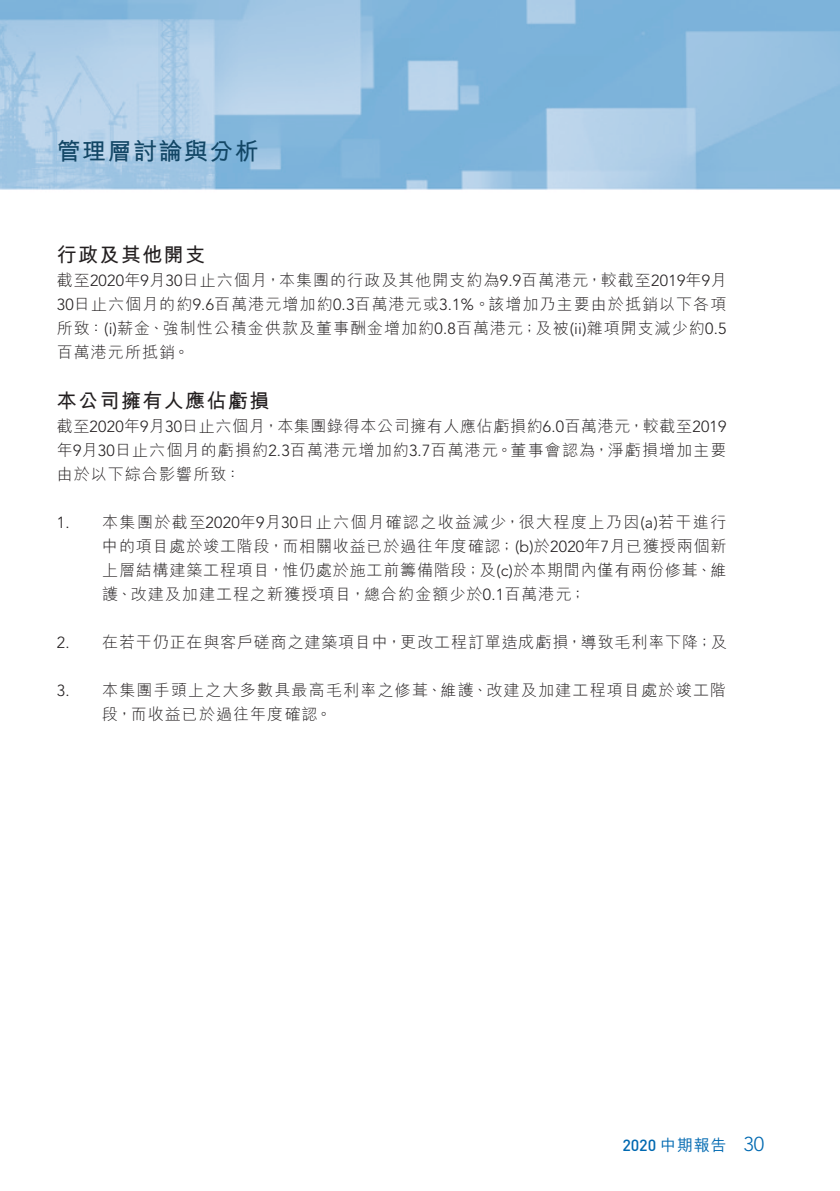
<style>
.page{position:relative;width:840px;height:1191px;background:#fff}
.page>*{position:absolute;margin:0;border:0;box-sizing:border-box;transform-origin:0 0}
.t1{font:700 24px "M Hei HK";letter-spacing:.06em;color:#124665}
.Heading_3{font:700 20px "M Hei HK";letter-spacing:.07em;color:#231f20}
.t2{font:300 20px "Avenir LT Std";color:#0069b1}
.Body_Text{font:300 16px/24px "M Hei HK";letter-spacing:.065em;color:#231f20;text-align:justify}
.Body_Text-2{font:300 16px "M Hei HK";letter-spacing:.09em;color:#231f20}
.t3{font:500 16px "DIN Pro";color:#0069b1}
.Body_Text-3{font:300 16px "Avenir LT Std";color:#231f20}
.s1{font-family:"Avenir LT Std"}
.s2{font-family:"M Hei HK"}
</style>
<div class="page">
<img style="left:0;top:0;width:839px;height:190px">
<h1 class="t1" style="left:57px;top:133px;width:203px">管理層討論與分析</h1>
<p class="Heading_3" style="left:57px;top:240px;width:150px">行政及其他開支</p>
<p class="Body_Text" style="left:57px;top:268px;width:670px">截至<span class="s1">2020</span>年月<span class="s1">9 30</span>日止六個月，本集團的行政及其他開支約為<span class="s1">9.9</span>百萬港元，較截至<span class="s1">2019</span>年月<span class="s1">9<br>30</span>日止六個月的約<span class="s1">9.6</span>百萬港元增加約<span class="s1">0.3</span>百萬港元或<span class="s1">3.1%</span>。該增加乃主要由於抵銷以下各項所致： <span class="s1">)i(</span> 薪金、強制性公積金供款及董事酬金增加約<span class="s1">0.8</span>百萬港元；及被 <span class="s1">)i i(</span> 雜項開支減少約<span class="s1">0.5</span>百萬港元所抵銷。</p>
<p class="Heading_3" style="left:57px;top:386px;width:214px">本公司擁有人應佔虧損</p>
<p class="Body_Text" style="left:57px;top:414px;width:671px">截至<span class="s1">2020</span>年月<span class="s1">9 30</span>日止六個月，本集團錄得本公司擁有人應佔虧損約<span class="s1">6.0</span>百萬港元，較截至<span class="s1">2019</span>年月<span class="s1">9 30</span>日止六個月的虧損約<span class="s1">2.3</span>百萬港元增加約<span class="s1">3.7</span>百萬港元。董事會認為，淨虧損增加主要由於以下綜合影響所致：</p>
<p class="Body_Text-2" style="left:102px;top:514px;width:625px">本集團於截至<span class="s1">2020</span>年月<span class="s1">9 30</span>日止六個月確認之收益減少，很大程度上乃因 <span class="s1">)a(</span> 若干進行</p>
<p class="Body_Text-3" style="left:57px;top:513px;width:14px">1.</p>
<p class="Body_Text-3" style="left:57px;top:633px;width:14px">2.</p>
<p class="Body_Text-3" style="left:57px;top:681px;width:14px">3.</p>
<p class="Body_Text" style="left:102px;top:534px;width:625px">中的項目處於竣工階段，而相關收益已於過往年度確認；<span class="s1">(b</span> 於<span class="s1">) 2020</span>年<span class="s1">7</span>月已獲授兩個新上層結構建築工程項目，惟仍處於施工前籌備階段；及 <span class="s1">)c(</span> 於本期間內僅有兩份修葺、維護、改建及加建工程之新獲授項目，總合約金額少於<span class="s1">0.1</span>百萬港元;</p>
<p class="Body_Text" style="left:102px;top:630px;width:625px">在若干仍正在與客戶磋商之建築項目中，更改工程訂單造成虧損，導致毛利率下降；及</p>
<p class="Body_Text" style="left:102px;top:678px;width:625px">本集團手頭上之大多數具最高毛利率之修葺、維護、改建及加建工程項目處於竣工階</p>
<p class="Body_Text" style="left:102px;top:702px;width:231px">段，而收益已於過往年度確認。</p>
<p class="t3" style="left:622px;top:1134px;width:105px">2020 <span class="s2">中期報告</span></p>
<p class="t2" style="left:743px;top:1132px;width:22px">30</p>
</div>
